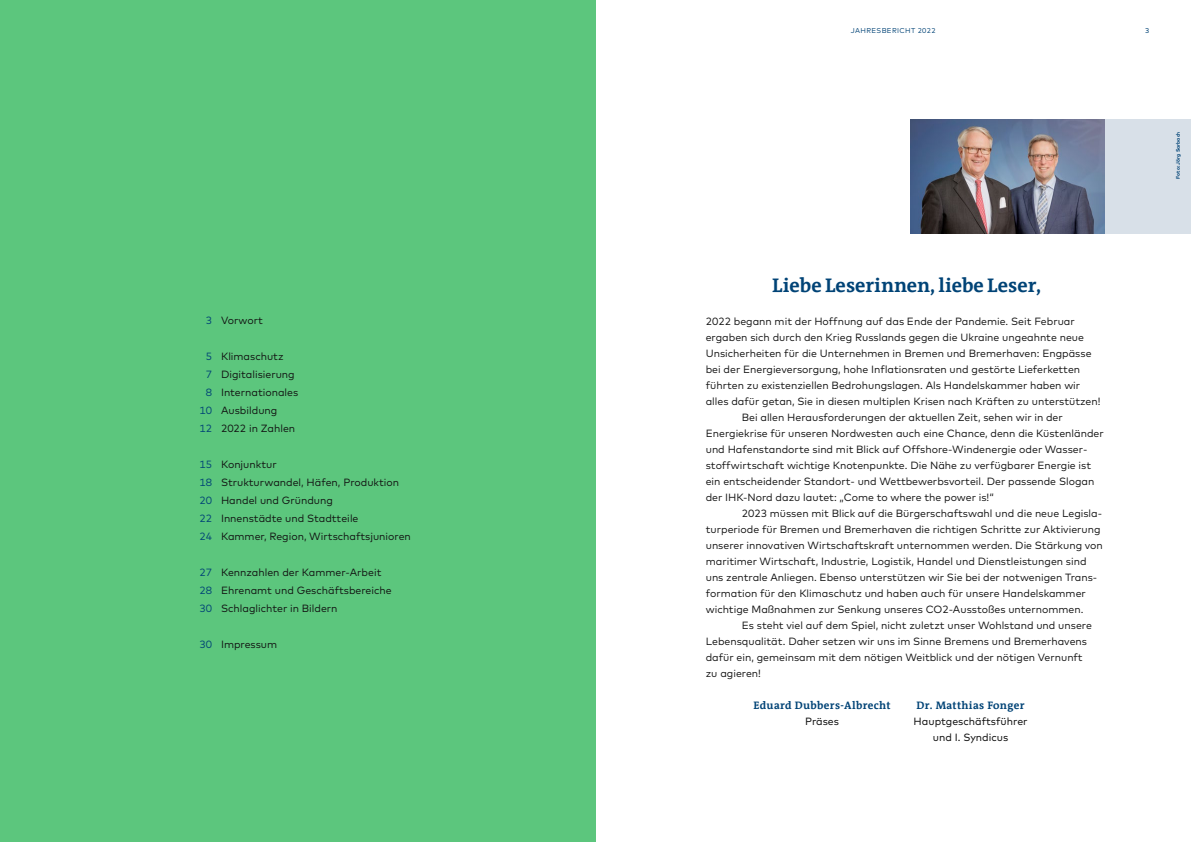
<style>
.page{position:relative;width:1191px;height:842px;background:#fff}
.page>*{position:absolute;margin:0;border:0;box-sizing:border-box;transform-origin:0 0}
.t1{font:700 20px "The Antiqua B7";color:#004376}
.t2{font:700 11px "The Antiqua B7";letter-spacing:.03em;color:#004376}
.t3{font:10.5px/18px "Mark";color:#121212}
.t4{font:10.5px/16px "Mark";color:#121212;text-align:center}
.t5{font:10.5px/18px "Mark";color:#004376;text-align:justify}
.t6{font:7px "Mark";letter-spacing:.05em;color:#004376}
.t7{font:7px "Mark";color:#004376}
.t8{font:700 5px "Mark";letter-spacing:.01em;color:#004376}
</style>
<div class="page">
<div style="left:0;top:0;width:595px;height:842px;background:#5cc67d"></div>
<div style="left:1104px;top:120px;width:87px;height:114px;background:#d8e0e8"></div>
<img style="left:910px;top:120px;width:194px;height:114px">
<p class="t5" style="left:206px;top:311px;width:8px">3</p>
<p class="t5" style="left:199px;top:347px;width:14px;text-align:right">5<br>7<br>8<br>10<br>12</p>
<p class="t5" style="left:199px;top:455px;width:14px">15<br>18<br>20<br>22<br>24</p>
<p class="t5" style="left:199px;top:563px;width:14px">27<br>28<br>30</p>
<p class="t5" style="left:199px;top:635px;width:14px">30</p>
<p class="t3" style="left:221px;top:311px;width:44px">Vorwort</p>
<p class="t3" style="left:221px;top:347px;width:79px">Klimaschutz<br>Digitalisierung<br>Internationales<br>Ausbildung<br>2022 in Zahlen</p>
<p class="t3" style="left:221px;top:455px;width:191px">Konjunktur<br>Strukturwandel, Häfen, Produktion<br>Handel und Gründung<br>Innenstädte und Stadtteile<br>Kammer, Region, Wirtschaftsjunioren</p>
<p class="t3" style="left:221px;top:563px;width:172px">Kennzahlen der Kammer-Arbeit<br>Ehrenamt und Geschäftsbereiche<br>Schlaglichter in Bildern</p>
<p class="t3" style="left:221px;top:635px;width:58px">Impressum</p>
<p class="t6" style="left:851px;top:26px;width:86px">JAHRESBERICHT 2022</p>
<h1 class="t1" style="left:772px;top:275px;width:270px">Liebe Leserinnen, liebe Leser,</h1>
<p class="t3" style="left:706px;top:312px;width:370px">2022 begann mit der Hoffnung auf das Ende der Pandemie. Seit Februar</p>
<p class="t3" style="left:706px;top:328px;width:380px">ergaben sich durch den Krieg Russlands gegen die Ukraine ungeahnte neue</p>
<p class="t3" style="left:706px;top:344px;width:387px">Unsicherheiten für die Unternehmen in Bremen und Bremerhaven: Engpässe</p>
<p class="t3" style="left:706px;top:360px;width:376px">bei der Energieversorgung, hohe Inflationsraten und gestörte Lieferketten</p>
<p class="t3" style="left:706px;top:376px;width:376px">führten zu existenziellen Bedrohungslagen. Als Handelskammer haben wir</p>
<p class="t3" style="left:706px;top:392px;width:396px">alles dafür getan, Sie in diesen multiplen Krisen nach Kräften zu unterstützen!</p>
<p class="t3" style="left:742px;top:408px;width:322px">Bei allen Herausforderungen der aktuellen Zeit, sehen wir in der</p>
<p class="t3" style="left:706px;top:424px;width:399px">Energiekrise für unseren Nordwesten auch eine Chance, denn die Küstenländer</p>
<p class="t3" style="left:706px;top:440px;width:383px">und Hafenstandorte sind mit Blick auf Offshore-Windenergie oder Wasser-</p>
<p class="t3" style="left:706px;top:456px;width:387px">stoffwirtschaft wichtige Knotenpunkte. Die Nähe zu verfügbarer Energie ist</p>
<p class="t3" style="left:706px;top:472px;width:390px">ein entscheidender Standort- und Wettbewerbsvorteil. Der passende Slogan</p>
<p class="t3" style="left:706px;top:488px;width:289px">der IHK-Nord dazu lautet: „Come to where the power is!“</p>
<p class="t3" style="left:742px;top:504px;width:362px">2023 müssen mit Blick auf die Bürgerschaftswahl und die neue Legisla-</p>
<p class="t3" style="left:706px;top:520px;width:396px">turperiode für Bremen und Bremerhaven die richtigen Schritte zur Aktivierung</p>
<p class="t3" style="left:706px;top:536px;width:398px">unserer innovativen Wirtschaftskraft unternommen werden. Die Stärkung von</p>
<p class="t3" style="left:706px;top:552px;width:382px">maritimer Wirtschaft, Industrie, Logistik, Handel und Dienstleistungen sind</p>
<p class="t3" style="left:706px;top:568px;width:393px">uns zentrale Anliegen. Ebenso unterstützen wir Sie bei der notwenigen Trans-</p>
<p class="t3" style="left:706px;top:584px;width:382px">formation für den Klimaschutz und haben auch für unsere Handelskammer</p>
<p class="t3" style="left:706px;top:600px;width:379px">wichtige Maßnahmen zur Senkung unseres CO2-Ausstoßes unternommen.</p>
<p class="t3" style="left:742px;top:616px;width:352px">Es steht viel auf dem Spiel, nicht zuletzt unser Wohlstand und unsere</p>
<p class="t3" style="left:706px;top:632px;width:383px">Lebensqualität. Daher setzen wir uns im Sinne Bremens und Bremerhavens</p>
<p class="t3" style="left:706px;top:648px;width:378px">dafür ein, gemeinsam mit dem nötigen Weitblick und der nötigen Vernunft</p>
<p class="t3" style="left:706px;top:664px;width:57px">zu agieren!</p>
<p class="t2" style="left:753px;top:699px;width:139px">Eduard Dubbers-Albrecht</p>
<p class="t4" style="left:805px;top:713px;width:36px">Präses</p>
<p class="t2" style="left:916px;top:699px;width:109px">Dr. Matthias Fonger</p>
<p class="t4" style="left:913px;top:713px;width:116px">Hauptgeschäftsführer und I. Syndicus</p>
<p class="t7" style="left:1145px;top:26px;width:6px">3</p>
<p class="t8" style="left:1174px;top:179px;width:49px;rotate:-90deg">Foto: Jörg Sarbach</p>
</div>
